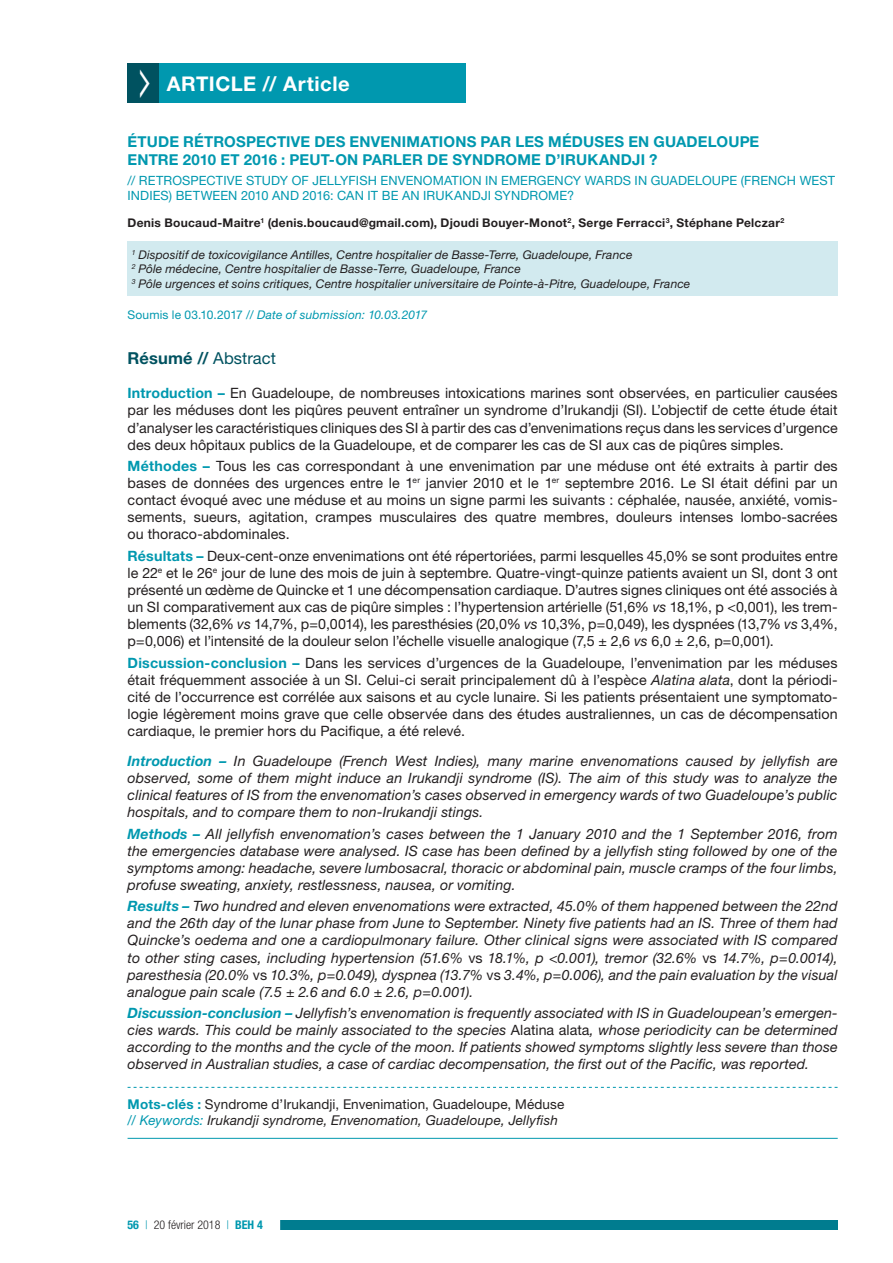
<style>
.page{position:relative;width:893px;height:1263px;background:#fff}
.page>*{position:absolute;margin:0;border:0;box-sizing:border-box;transform-origin:0 0}
.t1{font:700 20.25px "Helvetica Neue LT Std";letter-spacing:.025em;color:#fff}
.t2{font:700 16.5px "Helvetica Neue LT Std";letter-spacing:.01em;color:#005260}
.t3{font:700 15px/18px "Helvetica Neue LT Std";letter-spacing:.01em;color:#0098af}
.t4{font:14.25px/17.1px "Helvetica Neue LT Std";letter-spacing:.005em;color:#231f20;text-align:justify}
.t5{font:italic 14.25px/17.1px "Helvetica Neue LT Std";letter-spacing:.01em;color:#231f20;text-align:justify}
.t6{font:italic 13.5px/16.2px "Helvetica Neue LT Std";letter-spacing:.015em;color:#231f20}
.t7{font:12.75px/15.3px "Helvetica Neue LT Std";letter-spacing:.01em;color:#0098af}
.t8{font:italic 12px/14.4px "Helvetica Neue LT Std";letter-spacing:.01em;color:#231f20}
.t9{font:700 12px "Helvetica Neue LT Std";letter-spacing:.02em;color:#231f20}
.t10{font:italic 12px "Helvetica Neue LT Std";letter-spacing:.015em;color:#0098af}
.t11{font:300 condensed 12px "Helvetica Neue LT Std";color:#231f20}
.s1{font-style:normal}
.s2{font-weight:400}
.s3{font-weight:700;color:#0098af}
.s4{font-style:italic}
.s5{font-weight:700;font-style:normal;color:#0098af}
.s6{color:#0098af}
</style>
<div class="page">
<div style="left:242px;top:1221px;width:596px;height:9px;background:#007c8f"></div>
<div style="left:110px;top:1219px;width:170px;height:12px;background:#fff"></div>
<div style="left:159px;top:64px;width:307px;height:39px;background:#0098af"></div>
<div style="left:128px;top:242px;width:710px;height:54px;background:#d2eaef"></div>
<svg style="left:128px;top:1087px;width:710px;height:1px"></svg>
<hr style="left:128px;top:1138px;width:710px;height:1px;background:#0098af">
<div style="left:128px;top:64px;width:31px;height:39px;background:#005260"></div>
<h1 class="t1" style="left:167px;top:71px;width:184px">ARTICLE // Article</h1>
<p class="t3" style="left:128px;top:133px;width:633px">ÉTUDE RÉTROSPECTIVE DES ENVENIMATIONS PAR LES MÉDUSES EN GUADELOUPE<br>ENTRE 2010 ET 2016 : PEUT-ON PARLER DE SYNDROME D’IRUKANDJI ?</p>
<p class="t7" style="left:128px;top:172px;width:709px">// RETROSPECTIVE STUDY OF JELLYFISH ENVENOMATION IN EMERGENCY WARDS IN GUADELOUPE (FRENCH WEST<br>INDIES) BETWEEN 2010 AND 2016: CAN IT BE AN IRUKANDJI SYNDROME?</p>
<p class="t9" style="left:128px;top:216px;width:658px">Denis Boucaud-Maitre<sup>1</sup> (denis.boucaud@gmail.com), Djoudi Bouyer-Monot<sup>2</sup>, Serge Ferracci<sup>3</sup>, Stéphane Pelczar<sup>2</sup></p>
<p class="t8" style="left:132px;top:247px;width:560px"><sup>1</sup> Dispositif de toxicovigilance Antilles, Centre hospitalier de Basse-Terre, Guadeloupe, France<br><sup>2</sup> Pôle médecine, Centre hospitalier de Basse-Terre, Guadeloupe, France<br><sup>3</sup> Pôle urgences et soins critiques, Centre hospitalier universitaire de Pointe-à-Pitre, Guadeloupe, France</p>
<p class="t10" style="left:128px;top:307px;width:301px"><span class="s1">Soumis le 03.10.2017 //</span> Date of submission: 10.03.2017</p>
<p class="t2" style="left:128px;top:348px;width:150px">Résumé // <span class="s2">Abstract</span></p>
<p class="t4" style="left:128px;top:384px;width:712px"><span class="s3">Introduction –</span> En Guadeloupe, de nombreuses intoxications marines sont observées, en particulier causées par les méduses dont les piqûres peuvent entraîner un syndrome d’Irukandji (SI). L’objectif de cette étude était d’analyser les caractéristiques cliniques des SI à partir des cas d’envenimations reçus dans les services d’urgence des deux hôpitaux publics de la Guadeloupe, et de comparer les cas de SI aux cas de piqûres simples.</p>
<p class="t4" style="left:128px;top:457px;width:712px"><span class="s3">Méthodes –</span> Tous les cas correspondant à une envenimation par une méduse ont été extraits à partir des bases de données des urgences entre le 1<sup>er</sup> janvier 2010 et le 1<sup>er</sup> septembre 2016. Le SI était défini par un contact évoqué avec une méduse et au moins un signe parmi les suivants : céphalée, nausée, anxiété, vomis&shy;sements, sueurs, agitation, crampes musculaires des quatre membres, douleurs intenses lombo-sacrées ou thoraco-abdominales.</p>
<p class="t4" style="left:128px;top:547px;width:712px"><span class="s3">Résultats –</span> Deux-cent-onze envenimations ont été répertoriées, parmi lesquelles 45,0% se sont produites entre le 22<sup>e</sup> et le 26<sup>e</sup> jour de lune des mois de juin à septembre. Quatre-vingt-quinze patients avaient un SI, dont 3 ont présenté un œdème de Quincke et 1 une décompensation cardiaque. D’autres signes cliniques ont été associés à un SI comparativement aux cas de piqûre simples : l’hypertension artérielle (51,6% <span class="s4">vs</span> 18,1%, p &lt;0,001), les trem&shy;blements (32,6% <span class="s4">vs</span> 14,7%, p=0,0014), les paresthésies (20,0% <span class="s4">vs</span> 10,3%, p=0,049), les dyspnées (13,7% <span class="s4">vs</span> 3,4%, p=0,006) et l’intensité de la douleur selon l’échelle visuelle analogique (7,5 ± 2,6 <span class="s4">vs</span> 6,0 ± 2,6, p=0,001).</p>
<p class="t4" style="left:128px;top:654px;width:712px"><span class="s3">Discussion-conclusion –</span> Dans les services d’urgences de la Guadeloupe, l’envenimation par les méduses était fréquemment associée à un SI. Celui-ci serait principalement dû à l’espèce <span class="s4">Alatina alata</span>, dont la périodi&shy;cité de l’occurrence est corrélée aux saisons et au cycle lunaire. Si les patients présentaient une symptomato&shy;logie légèrement moins grave que celle observée dans des études australiennes, un cas de décompensation cardiaque, le premier hors du Pacifique, a été relevé.</p>
<p class="t5" style="left:128px;top:752px;width:712px"><span class="s3">Introduction –</span> In Guadeloupe (French West Indies), many marine envenomations caused by jellyfish are observed, some of them might induce an Irukandji syndrome (IS). The aim of this study was to analyze the clinical features of IS from the envenomation’s cases observed in emergency wards of two Guadeloupe’s public hospitals, and to compare them to non-Irukandji stings.</p>
<p class="t5" style="left:128px;top:825px;width:712px"><span class="s3">Methods –</span> All jellyfish envenomation’s cases between the 1 January 2010 and the 1 September 2016, from the emergencies database were analysed. IS case has been defined by a jellyfish sting followed by one of the symptoms among: headache, severe lumbosacral, thoracic or abdominal pain, muscle cramps of the four limbs, profuse sweating, anxiety, restlessness, nausea, or vomiting.</p>
<p class="t5" style="left:128px;top:897px;width:712px"><span class="s3">Results –</span> Two hundred and eleven envenomations were extracted, 45.0% of them happened between the 22nd and the 26th day of the lunar phase from June to September. Ninety five patients had an IS. Three of them had Quincke’s oedema and one a cardiopulmonary failure. Other clinical signs were associated with IS compared to other sting cases, including hypertension (51.6% <span class="s1">vs</span> 18.1%, p &lt;0.001), tremor (32.6% <span class="s1">vs</span> 14.7%, p=0.0014), paresthesia (20.0% <span class="s1">vs</span> 10.3%, p=0.049), dyspnea (13.7% <span class="s1">vs</span> 3.4%, p=0.006), and the pain evaluation by the visual analogue pain scale (7.5 ± 2.6 and 6.0 ± 2.6, p=0.001).</p>
<p class="t5" style="left:128px;top:1004px;width:712px"><span class="s3">Discussion-conclusion –</span> Jellyfish’s envenomation is frequently associated with IS in Guadeloupean’s emergen&shy;cies wards. This could be mainly associated to the species <span class="s1">Alatina alata</span>, whose periodicity can be determined according to the months and the cycle of the moon. If patients showed symptoms slightly less severe than those observed in Australian studies, a case of cardiac decompensation, the first out of the Pacific, was reported.</p>
<p class="t6" style="left:128px;top:1096px;width:438px"><span class="s5">Mots-clés :</span> <span class="s1">Syndrome d’Irukandji, Envenimation, Guadeloupe, Méduse </span><span class="s6">// Keywords:</span> Irukandji syndrome, Envenomation, Guadeloupe, Jellyfish</p>
<p class="t11" style="left:128px;top:1218px;width:137px"><span class="s3">56</span> <span class="s6">|</span> 20 février 2018 <span class="s6">|</span> <span class="s3">BEH 4</span></p>
</div>
